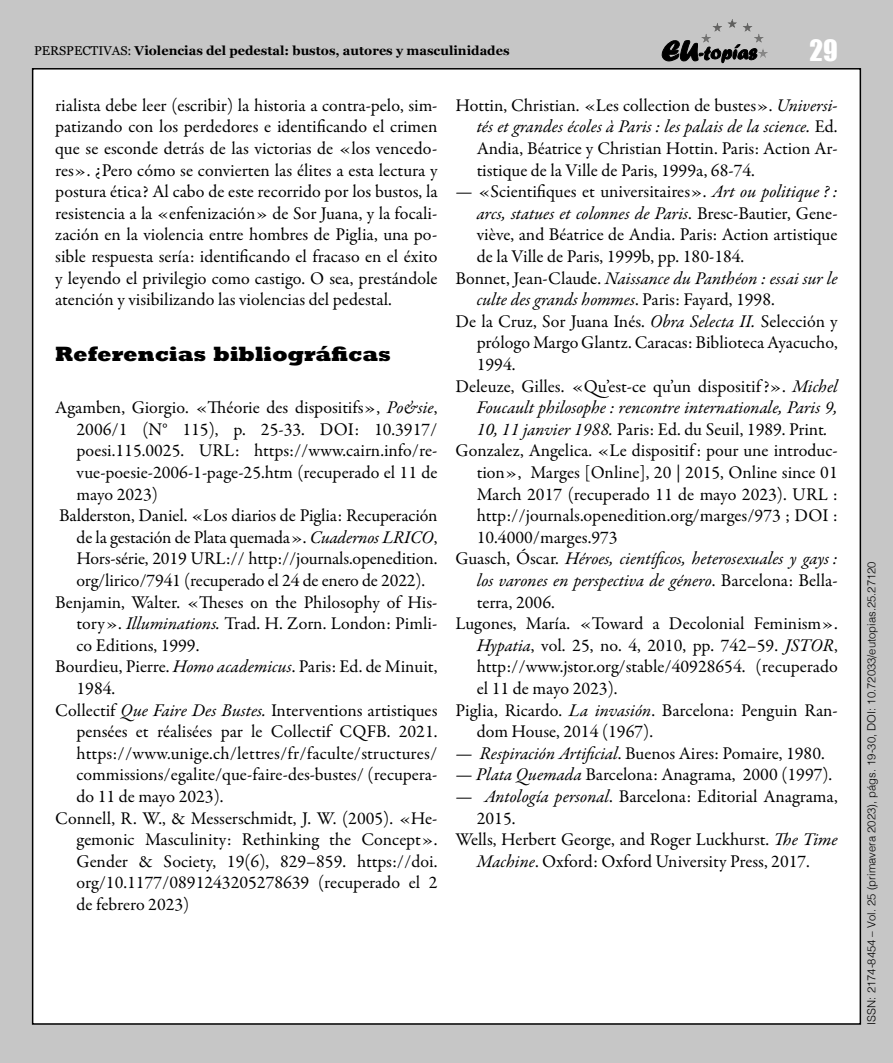
<style>
.page{position:relative;width:893px;height:1063px;background:#c6c6c6}
.page>*{position:absolute;margin:0;border:0;box-sizing:border-box;transform-origin:0 0}
.t1{font:27px "Impact";color:#fff}
.t2{font:800 21px "Rockwell Std";color:#000}
.t3{font:18px/21.6px "Garamond Premr Pro";color:#000;text-align:justify}
.t4{font:italic 18px "Garamond Premr Pro";letter-spacing:-.005em;color:#000}
.t5{font:700 12.75px "Georgia";color:#000}
.t6{font:300 11.25px "Helvetica";color:#000}
.s1{font-weight:400}
.s2{font-style:italic}
.s3{font-style:normal}
</style>
<div class="page">
<div style="left:33px;top:69px;width:827px;height:955px;background:#fff"></div>
<svg style="left:662px;top:40px;width:94px;height:23px"></svg>
<hr style="left:701px;top:19px;width:67px;height:1px;background:#585857">
<hr style="left:701px;top:20px;width:67px;height:1px;background:#595958">
<hr style="left:701px;top:21px;width:67px;height:1px;background:#5a5a59">
<hr style="left:701px;top:22px;width:67px;height:1px;background:#5c5c5b">
<hr style="left:701px;top:23px;width:67px;height:1px;background:#5d5d5c">
<hr style="left:701px;top:24px;width:67px;height:1px;background:#5f5f5e">
<hr style="left:701px;top:25px;width:67px;height:1px;background:#60605f">
<hr style="left:701px;top:26px;width:67px;height:1px;background:#626261">
<hr style="left:701px;top:27px;width:67px;height:1px;background:#636362">
<hr style="left:701px;top:28px;width:67px;height:1px;background:#656464">
<hr style="left:701px;top:29px;width:67px;height:1px;background:#666565">
<hr style="left:701px;top:30px;width:67px;height:1px;background:#676766">
<hr style="left:701px;top:31px;width:67px;height:1px;background:#696868">
<hr style="left:701px;top:32px;width:67px;height:1px;background:#6a6969">
<hr style="left:701px;top:33px;width:67px;height:1px;background:#6c6b6b">
<hr style="left:701px;top:34px;width:67px;height:1px;background:#6c6c6c">
<hr style="left:701px;top:35px;width:67px;height:1px;background:#6e6e6d">
<hr style="left:701px;top:36px;width:67px;height:1px;background:#6f6f6e">
<hr style="left:701px;top:37px;width:67px;height:1px;background:#717170">
<hr style="left:701px;top:38px;width:67px;height:1px;background:#727271">
<hr style="left:701px;top:39px;width:67px;height:1px;background:#747473">
<hr style="left:701px;top:40px;width:67px;height:1px;background:#757574">
<hr style="left:701px;top:41px;width:67px;height:1px;background:#767675">
<hr style="left:701px;top:42px;width:67px;height:1px;background:#787877">
<hr style="left:701px;top:43px;width:67px;height:1px;background:#797978">
<hr style="left:701px;top:44px;width:67px;height:1px;background:#7b7b7a">
<hr style="left:701px;top:45px;width:67px;height:1px;background:#7c7c7b">
<hr style="left:701px;top:46px;width:67px;height:1px;background:#7e7d7d">
<hr style="left:701px;top:47px;width:67px;height:1px;background:#7f7e7e">
<hr style="left:701px;top:48px;width:67px;height:1px;background:#818080">
<hr style="left:701px;top:49px;width:67px;height:1px;background:#828181">
<hr style="left:701px;top:50px;width:67px;height:1px;background:#828282">
<hr style="left:701px;top:51px;width:67px;height:1px;background:#848483">
<hr style="left:701px;top:52px;width:67px;height:1px;background:#858584">
<hr style="left:701px;top:53px;width:67px;height:1px;background:#878786">
<hr style="left:701px;top:54px;width:67px;height:1px;background:#888887">
<hr style="left:701px;top:55px;width:67px;height:1px;background:#898989">
<hr style="left:701px;top:56px;width:67px;height:1px;background:#8a8a8a">
<hr style="left:701px;top:57px;width:67px;height:1px;background:#8c8c8b">
<p class="t5" style="left:34px;top:41px;width:477px"><span class="s1">PERSPECTIVAS:</span> Violencias del pedestal: bustos, autores y masculinidades</p>
<h1 class="t1" style="left:809px;top:29px;width:30px">29</h1>
<p class="t3" style="left:55px;top:95px;width:384px">rialista debe leer (escribir) la historia a contra-pelo, sim&shy;patizando con los perdedores e identificando el crimen que se esconde detrás de las victorias de «los vencedo&shy;res». ¿Pero cómo se convierten las élites a esta lectura y postura ética? Al cabo de este recorrido por los bustos, la resistencia a la «enfenización» de Sor Juana, y la focali&shy;zación en la violencia entre hombres de Piglia, una po&shy;sible respuesta sería: identificando el fracaso en el éxito y leyendo el privilegio como castigo. O sea, prestándole atención y visibilizando las violencias del pedestal.</p>
<p class="t2" style="left:55px;top:341px;width:337px">Referencias bibliográficas</p>
<p class="t3" style="left:55px;top:397px;width:384px">Agamben, Giorgio. «Théorie des dispositifs», <span class="s2">Po&amp;sie</span>,</p>
<p class="t3" style="left:77px;top:419px;width:362px">2006/1 (N° 115), p. 25-33. DOI: 10.3917/</p>
<p class="t3" style="left:77px;top:440px;width:362px">poesi.115.0025. URL: https://www.cairn.info/re-</p>
<p class="t3" style="left:77px;top:462px;width:362px">vue-poesie-2006-1-page-25.htm (recuperado el 11 de</p>
<p class="t3" style="left:77px;top:484px;width:83px">mayo 2023)</p>
<p class="t3" style="left:59px;top:505px;width:380px">Balderston, Daniel. «Los diarios de Piglia: Recuperación</p>
<p class="t3" style="left:77px;top:527px;width:362px">de la gestación de Plata quemada». <span class="s2">Cuadernos LRICO</span>,</p>
<p class="t3" style="left:77px;top:548px;width:362px">Hors-série, 2019 URL:// http://journals.openedition.</p>
<p class="t3" style="left:77px;top:570px;width:350px">org/lirico/7941 (recuperado el 24 de enero de 2022).</p>
<p class="t3" style="left:55px;top:592px;width:384px">Benjamin, Walter. «Theses on the Philosophy of His-</p>
<p class="t3" style="left:77px;top:613px;width:362px">tory». <span class="s2">Illuminations.</span> Trad. H. Zorn. London: Pimli-</p>
<p class="t3" style="left:77px;top:635px;width:124px">co Editions, 1999.</p>
<p class="t3" style="left:55px;top:656px;width:384px">Bourdieu, Pierre. <span class="s2">Homo academicus</span>. Paris: Ed. de Minuit,</p>
<p class="t3" style="left:77px;top:678px;width:40px">1984.</p>
<p class="t3" style="left:55px;top:700px;width:384px">Collectif <span class="s2">Que Faire Des Bustes.</span> Interventions artistiques</p>
<p class="t3" style="left:77px;top:721px;width:362px">pensées et réalisées par le Collectif CQFB. 2021.</p>
<p class="t3" style="left:77px;top:743px;width:362px">https://www.unige.ch/lettres/fr/faculte/structures/</p>
<p class="t3" style="left:77px;top:764px;width:362px">commissions/egalite/que-faire-des-bustes/ (recupera-</p>
<p class="t3" style="left:77px;top:786px;width:148px">do 11 de mayo 2023).</p>
<p class="t3" style="left:55px;top:808px;width:384px">Connell, R. W., &amp; Messerschmidt, J. W. (2005). «He-</p>
<p class="t3" style="left:77px;top:829px;width:362px">gemonic Masculinity: Rethinking the Concept».</p>
<p class="t3" style="left:77px;top:851px;width:362px">Gender &amp; Society, 19(6), 829–859. https://doi.</p>
<p class="t3" style="left:77px;top:872px;width:362px">org/10.1177/0891243205278639 (recuperado el 2</p>
<p class="t3" style="left:77px;top:894px;width:114px">de febrero 2023)</p>
<p class="t3" style="left:477px;top:95px;width:362px;text-indent:-21px">Hottin, Christian. «Les collection de bustes». <span class="s2">Universi&shy;tés et grandes écoles à Paris : les palais de la science.</span> Ed.<br>Andia, Béatrice y Christian Hottin. Paris: Action Ar&shy;tistique de la Ville de Paris, 1999a, 68-74.</p>
<p class="t3" style="left:455px;top:181px;width:384px">— «Scientifiques et universitaires». <span class="s2">Art ou politique ? :</span></p>
<p class="t4" style="left:477px;top:202px;width:362px">arcs, statues et colonnes de Paris<span class="s3">. Bresc-Bautier, Gene-</span></p>
<p class="t3" style="left:477px;top:224px;width:362px">viève, and Béatrice de Andia. Paris: Action artistique</p>
<p class="t3" style="left:477px;top:246px;width:269px">de la Ville de Paris, 1999b, pp. 180-184.</p>
<p class="t4" style="left:455px;top:267px;width:384px"><span class="s3">Bonnet, Jean-Claude.</span> Naissance du Panthéon : essai sur le</p>
<p class="t4" style="left:477px;top:288px;width:300px">culte des grands hommes<span class="s3">. Paris: Fayard, 1998.</span></p>
<p class="t3" style="left:455px;top:311px;width:384px">De la Cruz, Sor Juana Inés. <span class="s2">Obra Selecta II.</span> Selección y</p>
<p class="t3" style="left:477px;top:332px;width:362px">prólogo Margo Glantz. Caracas: Biblioteca Ayacucho,</p>
<p class="t3" style="left:477px;top:354px;width:40px">1994.</p>
<p class="t3" style="left:455px;top:376px;width:384px">Deleuze, Gilles. «Qu’est-ce qu’un dispositif ?». <span class="s2">Michel</span></p>
<p class="t4" style="left:477px;top:396px;width:362px">Foucault philosophe : rencontre internationale, Paris 9,</p>
<p class="t3" style="left:477px;top:419px;width:353px"><span class="s2">10, 11 janvier 1988.</span> Paris: Ed. du Seuil, 1989. Print<span class="s2">.</span></p>
<p class="t3" style="left:455px;top:440px;width:384px">Gonzalez, Angelica. «Le dispositif: pour une introduc-</p>
<p class="t3" style="left:477px;top:462px;width:362px">tion», Marges [Online], 20 | 2015, Online since 01</p>
<p class="t3" style="left:477px;top:484px;width:362px">March 2017 (recuperado 11 de mayo 2023). URL :</p>
<p class="t3" style="left:477px;top:505px;width:362px">http://journals.openedition.org/marges/973 ; DOI :</p>
<p class="t3" style="left:477px;top:527px;width:142px">10.4000/marges.973</p>
<p class="t4" style="left:455px;top:547px;width:384px"><span class="s3">Guasch, Óscar.</span> Héroes, científicos, heterosexuales y gays :</p>
<p class="t4" style="left:477px;top:569px;width:362px">los varones en perspectiva de género<span class="s3">. Barcelona: Bella-</span></p>
<p class="t3" style="left:477px;top:592px;width:80px">terra, 2006.</p>
<p class="t3" style="left:455px;top:613px;width:384px">Lugones, María. «Toward a Decolonial Feminism».</p>
<p class="t3" style="left:477px;top:635px;width:362px"><span class="s2">Hypatia</span>, vol. 25, no. 4, 2010, pp. 742–59. <span class="s2">JSTOR</span>,</p>
<p class="t3" style="left:477px;top:656px;width:362px">http://www.jstor.org/stable/40928654. (recuperado</p>
<p class="t3" style="left:477px;top:678px;width:142px">el 11 de mayo 2023).</p>
<p class="t3" style="left:455px;top:700px;width:384px">Piglia, Ricardo. <span class="s2">La invasión</span>. Barcelona: Penguin Ran-</p>
<p class="t3" style="left:477px;top:721px;width:178px">dom House, 2014 (1967).</p>
<p class="t3" style="left:455px;top:743px;width:371px">— <span class="s2">Respiración Artificial</span>. Buenos Aires: Pomaire, 1980.</p>
<p class="t3" style="left:455px;top:764px;width:378px">— <span class="s2">Plata Quemada</span> Barcelona: Anagrama, 2000 (1997).</p>
<p class="t3" style="left:455px;top:786px;width:384px">— <span class="s2">Antología personal</span>. Barcelona: Editorial Anagrama,</p>
<p class="t3" style="left:477px;top:808px;width:40px">2015.</p>
<p class="t3" style="left:455px;top:829px;width:384px">Wells, Herbert George, and Roger Luckhurst. <span class="s2">The Time</span></p>
<p class="t3" style="left:477px;top:851px;width:335px"><span class="s2">Machine</span>. Oxford: Oxford University Press, 2017.</p>
<p class="t6" style="left:862px;top:1025px;width:465px;rotate:-90deg">ISSN: 2174-8454 – Vol. 25 (primavera 2023), págs. 19-30, DOI: 10.72033/eutopias.25.27120</p>
</div>
